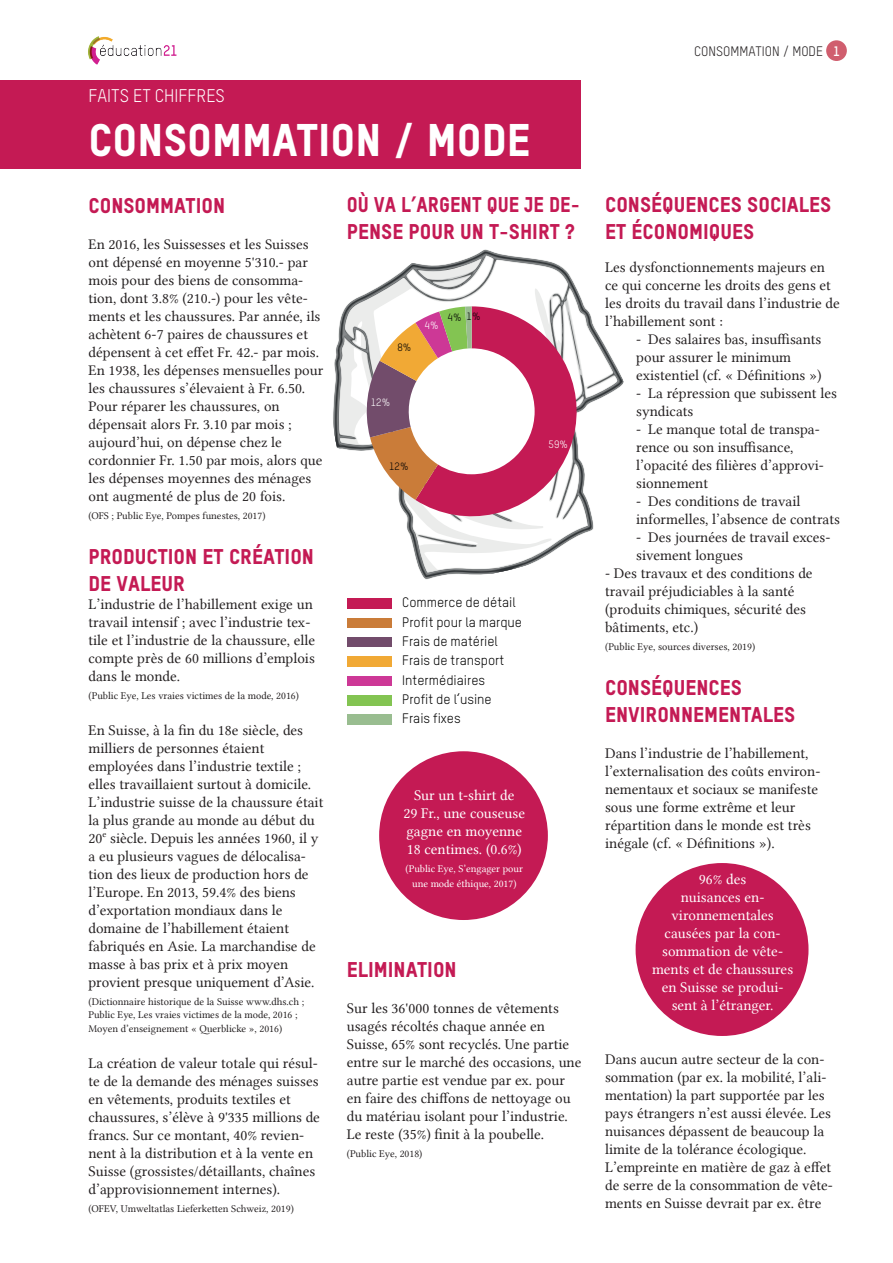
<style>
.page{position:relative;width:893px;height:1263px;background:#fff}
.page>*{position:absolute;margin:0;border:0;box-sizing:border-box;transform-origin:0 0}
.t1{font:45px "TSTARPRO Headline";color:#fff}
.t2{font:21px/27px "TSTARPRO Headline";color:#c41a54}
.t3{font:21px/27px "TSTARPRO Headline";color:#c41a54;scale:.95 1}
.t4{font:18px "TSTARPRO";color:#fff}
.t5{font:15px/18px "Lin Libertine";color:#231f20}
.t6{font:15px/18px "Lin Libertine";color:#fff;text-align:center}
.t7{font:14.85px/18px "Lin Libertine";color:#231f20}
.t8{font:13.5px/19.4px "TSTARPRO";color:#000001}
.t9{font:13.5px "TSTARPRO";color:#231f20}
.t10{font:10.5px/13.5px "Lin Libertine";color:#231f20}
.t11{font:10.5px/15px "Lin Libertine";color:#fff;text-align:center}
.t12{font:10.5px "TSTARPRO";color:#000001}
.t13{font:10.5px "TSTARPRO";color:#fff}
.t14{font:10.35px "Lin Libertine";color:#231f20}
.s1{font-weight:700;color:#fff}
</style>
<div class="page">
<div style="left:826px;top:40px;width:21px;height:21px;background:#d05e6e;border-radius:50%"></div>
<img style="left:88px;top:36px;width:88px;height:28px">
<div style="left:0;top:81px;width:581px;height:88px;background:#c41a54"></div>
<div style="left:636px;top:863px;width:172px;height:173px;background:#c41a54;border-radius:50%"></div>
<div style="left:379px;top:751px;width:169px;height:169px;background:#c41a54;border-radius:50%"></div>
<svg style="left:335px;top:251px;width:288px;height:326px"></svg>
<svg style="left:363px;top:306px;width:228px;height:225px"></svg>
<div style="left:348px;top:598px;width:44px;height:6px;background:#c41a54"></div>
<div style="left:348px;top:618px;width:44px;height:5px;background:#ca7c39"></div>
<div style="left:348px;top:637px;width:44px;height:6px;background:#724c6b"></div>
<div style="left:348px;top:656px;width:44px;height:6px;background:#f1a935"></div>
<div style="left:348px;top:676px;width:44px;height:6px;background:#cd3896"></div>
<div style="left:348px;top:695px;width:44px;height:6px;background:#83c452"></div>
<div style="left:348px;top:714px;width:44px;height:6px;background:#99bd90"></div>
<div style="left:348px;top:603px;width:44px;height:6px;background:#c41a54"></div>
<div style="left:348px;top:622px;width:44px;height:6px;background:#ca7c39"></div>
<div style="left:348px;top:641px;width:44px;height:6px;background:#724c6b"></div>
<div style="left:348px;top:661px;width:44px;height:6px;background:#f1a935"></div>
<div style="left:348px;top:680px;width:44px;height:6px;background:#cd3896"></div>
<div style="left:348px;top:700px;width:44px;height:5px;background:#83c452"></div>
<div style="left:348px;top:719px;width:44px;height:6px;background:#99bd90"></div>
<p class="t4" style="left:88px;top:85px;width:138px">FAITS ET CHIFFRES</p>
<h1 class="t1" style="left:88px;top:112px;width:444px">CONSOMMATION / MODE</h1>
<h2 class="t2" style="left:88px;top:191px;width:138px">CONSOMMATION</h2>
<p class="t7" style="left:88px;top:235px;width:236px">En 2016, les Suissesses et les Suisses ont dépensé en moyenne 5'310.- par mois pour des biens de consomma&shy;tion, dont 3.8% (210.-) pour les vête&shy;ments et les chaussures. Par année, ils achètent 6-7 paires de chaussures et dépensent à cet effet Fr. 42.- par mois.<br>En 1938, les dépenses mensuelles pour les chaussures s’élevaient à Fr. 6.50.<br>Pour réparer les chaussures, on dépensait alors Fr. 3.10 par mois ; aujourd’hui, on dépense chez le cordonnier Fr. 1.50 par mois, alors que les dépenses moyennes des ménages ont augmenté de plus de 20 fois.</p>
<p class="t14" style="left:88px;top:509px;width:178px">(OFS ; Public Eye, Pompes funestes, 2017)</p>
<h2 class="t2" style="left:88px;top:542px;width:227px">PRODUCTION ET CRÉATION<br>DE VALEUR</h2>
<p class="t5" style="left:88px;top:595px;width:228px">L’industrie de l’habillement exige un travail intensif ; avec l’industrie tex&shy;tile et l’industrie de la chaussure, elle compte près de 60 millions d’emplois dans le monde.</p>
<p class="t10" style="left:88px;top:689px;width:212px">(Public Eye, Les vraies victimes de la mode, 2016)</p>
<p class="t5" style="left:88px;top:721px;width:236px">En Suisse, à la fin du 18e siècle, des milliers de personnes étaient employées dans l’industrie textile ; elles travaillaient surtout à domicile.<br>L’industrie suisse de la chaussure était la plus grande au monde au début du 20<sup>e</sup> siècle. Depuis les années 1960, il y a eu plusieurs vagues de délocalisa&shy;tion des lieux de production hors de l’Europe. En 2013, 59.4% des biens d’exportation mondiaux dans le domaine de l’habillement étaient fabriqués en Asie. La marchandise de masse à bas prix et à prix moyen provient presque uniquement d’Asie.</p>
<p class="t10" style="left:88px;top:995px;width:217px">(Dictionnaire historique de la Suisse www.dhs.ch ;<br>Public Eye, Les vraies victimes de la mode, 2016 ;<br>Moyen d’enseignement « Querblicke », 2016)</p>
<p class="t5" style="left:88px;top:1054px;width:233px">La création de valeur totale qui résul&shy;te de la demande des ménages suisses en vêtements, produits textiles et chaussures, s’élève à 9'335 millions de francs. Sur ce montant, 40% revien&shy;nent à la distribution et à la vente en Suisse (grossistes/détaillants, chaînes d’approvisionnement internes).</p>
<p class="t10" style="left:88px;top:1202px;width:207px">(OFEV, Umweltatlas Lieferketten Schweiz, 2019)</p>
<h2 class="t3" style="left:347px;top:190px;width:247px">OÙ VA L’ARGENT QUE JE DE-<br>PENSE POUR UN T-SHIRT ?</h2>
<p class="t12" style="left:397px;top:341px;width:15px">8%</p>
<p class="t13" style="left:425px;top:319px;width:15px">4%</p>
<p class="t12" style="left:448px;top:311px;width:35px">4% 1%</p>
<p class="t13" style="left:371px;top:396px;width:21px">12%</p>
<p class="t12" style="left:389px;top:460px;width:21px">12%</p>
<p class="t13" style="left:549px;top:438px;width:21px">59%</p>
<p class="t8" style="left:402px;top:593px;width:121px">Commerce de détail<br>Profit pour la marque<br>Frais de matériel<br>Frais de transport<br>Intermédiaires<br>Profit de l‘usine<br>Frais fixes</p>
<p class="t6" style="left:404px;top:786px;width:123px">Sur un t-shirt de<br>29 Fr., une couseuse gagne en moyenne<br>18 centimes. (0.6%)</p>
<p class="t11" style="left:405px;top:861px;width:119px">(Public Eye, S’engager pour une mode éthique, 2017)</p>
<h2 class="t2" style="left:347px;top:955px;width:111px">ELIMINATION</h2>
<p class="t5" style="left:347px;top:999px;width:236px">Sur les 36'000 tonnes de vêtements usagés récoltés chaque année en Suisse, 65% sont recyclés. Une partie entre sur le marché des occasions, une autre partie est vendue par ex. pour en faire des chiffons de nettoyage ou du matériau isolant pour l’industrie.<br>Le reste (35%) finit à la poubelle.</p>
<p class="t10" style="left:347px;top:1146px;width:77px">(Public Eye, 2018)</p>
<p class="t9" style="left:694px;top:43px;width:147px">CONSOMMATION / MODE <span class="s1">1</span></p>
<h2 class="t2" style="left:605px;top:190px;width:228px">CONSÉQUENCES SOCIALES<br>ET ÉCONOMIQUES</h2>
<p class="t5" style="left:605px;top:258px;width:236px">Les dysfonctionnements majeurs en ce qui concerne les droits des gens et les droits du travail dans l’industrie de l’habillement sont :</p>
<p class="t5" style="left:636px;top:330px;width:187px">- Des salaires bas, insuffisants pour assurer le minimum existentiel (cf. « Définitions »)</p>
<p class="t5" style="left:636px;top:384px;width:202px">- La répression que subissent les syndicats</p>
<p class="t5" style="left:636px;top:420px;width:189px">- Le manque total de transpa&shy;rence ou son insuffisance, l’opacité des filières d’approvi&shy;sionnement</p>
<p class="t5" style="left:636px;top:492px;width:205px">- Des conditions de travail informelles, l’absence de contrats</p>
<p class="t5" style="left:636px;top:528px;width:196px">- Des journées de travail exces&shy;sivement longues</p>
<p class="t5" style="left:605px;top:564px;width:209px">- Des travaux et des conditions de travail préjudiciables à la santé (produits chimiques, sécurité des bâtiments, etc.)</p>
<p class="t10" style="left:605px;top:639px;width:151px">(Public Eye, sources diverses, 2019)</p>
<h2 class="t2" style="left:605px;top:673px;width:192px">CONSÉQUENCES<br>ENVIRONNEMENTALES</h2>
<p class="t5" style="left:605px;top:744px;width:217px">Dans l’industrie de l’habillement, l’externalisation des coûts environ&shy;nementaux et sociaux se manifeste sous une forme extrême et leur répartition dans le monde est très inégale (cf. « Définitions »).</p>
<p class="t6" style="left:652px;top:870px;width:143px">96% des<br>nuisances en&shy;vironnementales causées par la con&shy;sommation de vête&shy;ments et de chaussures en Suisse se produi&shy;sent à l’étranger.</p>
<p class="t5" style="left:605px;top:1050px;width:229px">Dans aucun autre secteur de la con&shy;sommation (par ex. la mobilité, l’ali&shy;mentation) la part supportée par les pays étrangers n’est aussi élevée. Les nuisances dépassent de beaucoup la limite de la tolérance écologique.<br>L’empreinte en matière de gaz à effet de serre de la consommation de vête&shy;ments en Suisse devrait par ex. être</p>
</div>
